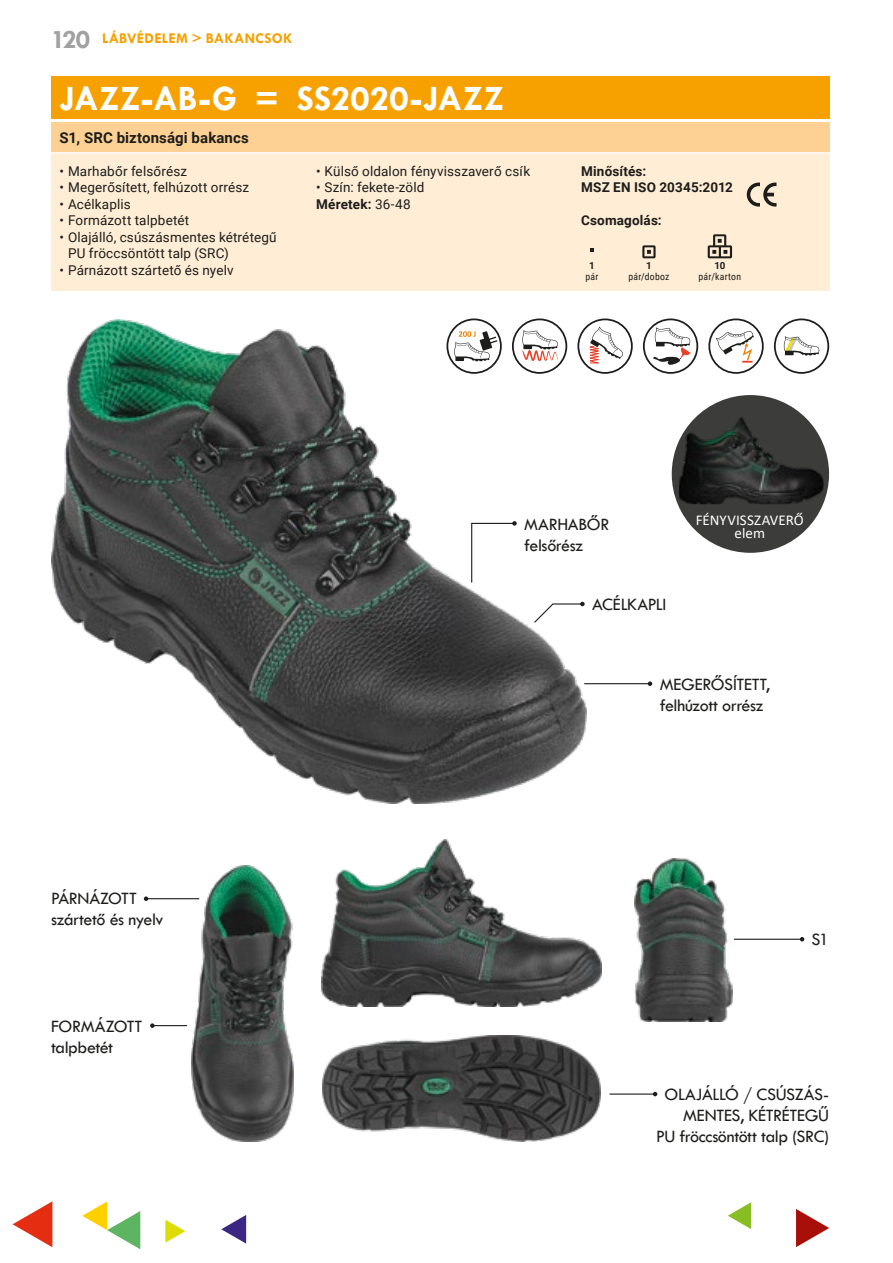
<style>
.page{position:relative;width:893px;height:1263px;background:#fff}
.page>*{position:absolute;margin:0;border:0;box-sizing:border-box;transform-origin:0 0}
.t1{font:700 36px "Tw Cen";color:#fff}
.t2{font:18px/21px "Tw Cen";letter-spacing:-.02em;color:#1d1d1b}
.t3{font:700 15px "Tw Cen";letter-spacing:.015em;color:#f6a100}
.t4{font:700 15px "Roboto";letter-spacing:.01em;color:#1d1d1b}
.t5{font:15px/13.5px "Calibri";letter-spacing:.005em;color:#fff;text-align:center}
.t6{font:13.5px/16.5px "Roboto";letter-spacing:.01em;color:#1d1d1b}
.t7{font:700 13.5px/16.5px "Roboto";letter-spacing:.01em;color:#1d1d1b}
.t8{font:9.75px "Roboto Condensed";letter-spacing:.025em;color:#1d1d1b}
.t9{font:700 9.75px "Roboto";color:#1d1d1b}
.s1{font-size:27px;color:#a1a1a1}
.s2{font-weight:700}
</style>
<div class="page">
<svg style="left:13px;top:1201px;width:39px;height:46px"></svg>
<svg style="left:796px;top:1209px;width:33px;height:38px"></svg>
<svg style="left:82px;top:1201px;width:58px;height:48px"></svg>
<svg style="left:221px;top:1215px;width:25px;height:28px"></svg>
<svg style="left:165px;top:1220px;width:20px;height:23px"></svg>
<svg style="left:728px;top:1202px;width:23px;height:27px"></svg>
<hr style="left:146px;top:898px;width:53px;height:1px;background:#1d1d1b">
<svg style="left:144px;top:896px;width:4px;height:5px"></svg>
<hr style="left:152px;top:1025px;width:35px;height:1px;background:#1d1d1b">
<svg style="left:150px;top:1023px;width:5px;height:5px"></svg>
<img style="left:191px;top:865px;width:102px;height:277px">
<hr style="left:609px;top:1093px;width:46px;height:2px;background:#1d1d1b">
<svg style="left:653px;top:1092px;width:4px;height:4px"></svg>
<img style="left:322px;top:839px;width:280px;height:167px">
<img style="left:51px;top:319px;width:535px;height:485px">
<div style="left:51px;top:77px;width:778px;height:42px;background:#f6a100"></div>
<div style="left:51px;top:126px;width:778px;height:165px;background:#ffedd5"></div>
<div style="left:51px;top:122px;width:778px;height:31px;background:#fdd193"></div>
<hr style="left:43px;top:152px;width:795px;height:2px;background:#fff">
<svg style="left:747px;top:183px;width:29px;height:24px"></svg>
<svg style="left:590px;top:248px;width:4px;height:4px"></svg>
<svg style="left:642px;top:245px;width:14px;height:13px"></svg>
<svg style="left:708px;top:234px;width:24px;height:24px"></svg>
<hr style="left:734px;top:939px;width:68px;height:1px;background:#1d1d1b">
<svg style="left:800px;top:937px;width:4px;height:4px"></svg>
<img style="left:635px;top:858px;width:97px;height:164px">
<div style="left:672px;top:395px;width:157px;height:158px;background:#3c3c3b;border-radius:50%"></div>
<img style="left:679px;top:417px;width:144px;height:87px">
<svg style="left:471px;top:521px;width:46px;height:63px"></svg>
<hr style="left:584px;top:683px;width:66px;height:1px;background:#1d1d1b">
<svg style="left:648px;top:681px;width:4px;height:5px"></svg>
<svg style="left:533px;top:602px;width:52px;height:22px"></svg>
<svg style="left:577px;top:318px;width:56px;height:56px"></svg>
<svg style="left:643px;top:318px;width:55px;height:56px"></svg>
<svg style="left:708px;top:318px;width:56px;height:56px"></svg>
<svg style="left:446px;top:318px;width:56px;height:56px"></svg>
<svg style="left:512px;top:318px;width:55px;height:56px"></svg>
<svg style="left:774px;top:318px;width:55px;height:56px"></svg>
<img style="left:323px;top:1035px;width:278px;height:107px">
<p class="t3" style="left:51px;top:30px;width:243px"><span class="s1">120</span> LÁBVÉDELEM &gt; BAKANCSOK</p>
<h1 class="t1" style="left:60px;top:77px;width:446px">JAZZ-AB-G = SS2020-JAZZ</h1>
<p class="t4" style="left:60px;top:127px;width:191px">S1, SRC biztonsági bakancs</p>
<p class="t6" style="left:60px;top:162px;width:129px">• Marhabőr felsőrész</p>
<p class="t6" style="left:60px;top:179px;width:191px">• Megerősített, felhúzott orrész</p>
<p class="t6" style="left:60px;top:195px;width:73px">• Acélkaplis</p>
<p class="t6" style="left:60px;top:212px;width:131px">• Formázott talpbetét</p>
<p class="t6" style="left:68px;top:228px;width:210px;text-indent:-9px">• Olajálló, csúszásmentes kétrétegű<br>PU fröccsöntött talp (SRC)</p>
<p class="t6" style="left:60px;top:261px;width:176px">• Párnázott szártető és nyelv</p>
<p class="t6" style="left:316px;top:162px;width:216px">• Külső oldalon fényvisszaverő csík</p>
<p class="t6" style="left:316px;top:179px;width:110px">• Szín: fekete-zöld<br><span class="s2">Méretek:</span> 36-48</p>
<p class="t7" style="left:581px;top:162px;width:153px">Minősítés:<br>MSZ EN ISO 20345:2012</p>
<p class="t7" style="left:581px;top:212px;width:82px">Csomagolás:</p>
<p class="t9" style="left:589px;top:259px;width:7px">1</p>
<p class="t9" style="left:646px;top:259px;width:7px">1</p>
<p class="t9" style="left:714px;top:259px;width:13px">10</p>
<p class="t8" style="left:585px;top:269px;width:14px">pár</p>
<p class="t8" style="left:628px;top:269px;width:42px">pár/doboz</p>
<p class="t8" style="left:699px;top:269px;width:44px">pár/karton</p>
<h2 class="t2" style="left:524px;top:513px;width:87px">MARHABŐR felsőrész</h2>
<h2 class="t2" style="left:592px;top:593px;width:76px">ACÉLKAPLI</h2>
<p class="t5" style="left:696px;top:513px;width:109px">FÉNYVISSZAVERŐ elem</p>
<h2 class="t2" style="left:51px;top:887px;width:114px">PÁRNÁZOTT szártető és nyelv</h2>
<h2 class="t2" style="left:51px;top:1015px;width:93px">FORMÁZOTT talpbetét</h2>
<h2 class="t2" style="left:660px;top:674px;width:112px">MEGERŐSÍTETT, felhúzott orrész</h2>
<h2 class="t2" style="left:811px;top:929px;width:19px">S1</h2>
<h2 class="t2" style="left:656px;top:1083px;width:175px;text-align:right">OLAJÁLLÓ / CSÚSZÁS-<br>MENTES, KÉTRÉTEGŰ<br>PU fröccsöntött talp (SRC)</h2>
</div>
